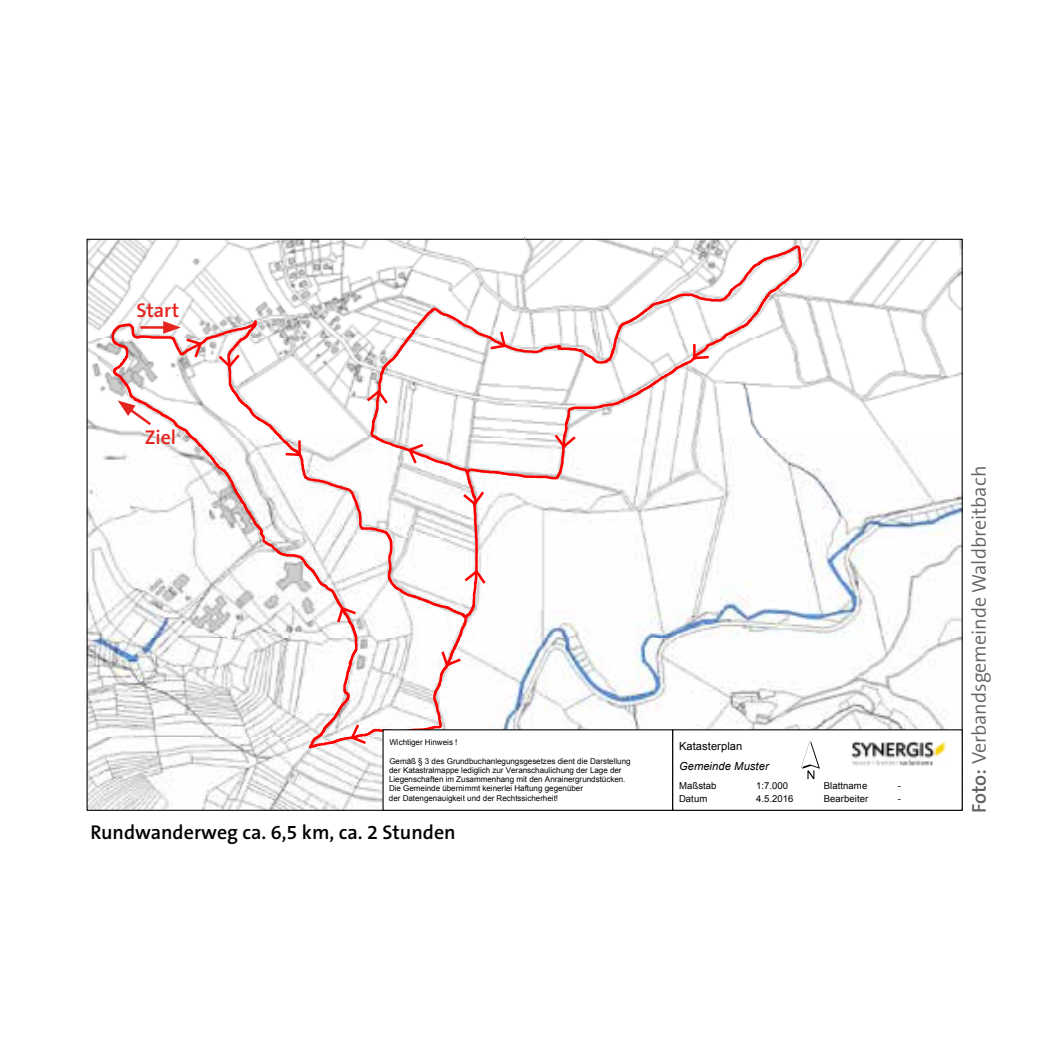
<style>
.page{position:relative;width:1049px;height:1049px;background:#fff}
.page>*{position:absolute;margin:0;border:0;box-sizing:border-box;transform-origin:0 0}
.t1{font:300 20px "The Sans B4";color:#646363}
.t2{font:600 20px "The Sans B6";color:#000}
.t3{font:600 20px "The Sans B6";color:#e5231f}
.t4{font:italic 11.25px "Arial";letter-spacing:.005em;color:#000}
.t5{font:11.25px "Arial";letter-spacing:.005em;color:#000}
.t6{font:9.5px "Arial";letter-spacing:.01em;color:#000}
.t7{font:8px/9.2px "Arial";letter-spacing:.005em;color:#000}
.s1{font-family:"The Sans B6";font-weight:600}
</style>
<div class="page">
<img style="left:89px;top:241px;width:872px;height:568px">
<div style="left:672px;top:729px;width:291px;height:82px;background:#fff;border:1px solid #000"></div>
<img style="left:851px;top:742px;width:95px;height:24px">
<div style="left:382px;top:729px;width:291px;height:82px;background:#fff;border:1px solid #000"></div>
<svg style="left:110px;top:237px;width:710px;height:542px"></svg>
<hr style="left:693px;top:344px;width:3px;height:15px;background:#f00">
<h1 class="t3" style="left:136px;top:299px;width:44px">Start</h1>
<h1 class="t3" style="left:145px;top:427px;width:33px">Ziel</h1>
<p class="t7" style="left:389px;top:738px;width:69px">Wichtiger Hinweis !</p>
<p class="t7" style="left:389px;top:756px;width:243px">Gemäß § 3 des Grundbuchanlegungsgesetzes dient die Darstellung der Katastralmappe lediglich zur Veranschaulichung der Lage der Liegenschaften im Zusammenhang mit den Anrainergrundstücken.<br>Die Gemeinde übernimmt keinerlei Haftung gegenüber<br>der Datengenauigkeit und der Rechtssicherheit!</p>
<h1 class="t2" style="left:90px;top:821px;width:367px">Rundwanderweg ca. 6,5 km, ca. 2 Stunden</h1>
<h2 class="t5" style="left:679px;top:739px;width:65px">Katasterplan</h2>
<p class="t6" style="left:679px;top:780px;width:39px">Maßstab</p>
<h2 class="t4" style="left:679px;top:758px;width:91px">Gemeinde Muster</h2>
<p class="t6" style="left:679px;top:792px;width:30px">Datum</p>
<p class="t6" style="left:824px;top:792px;width:46px">Bearbeiter</p>
<p class="t6" style="left:898px;top:792px;width:5px">-</p>
<p class="t6" style="left:756px;top:779px;width:33px">1:7.000</p>
<p class="t6" style="left:824px;top:780px;width:45px">Blattname</p>
<p class="t6" style="left:898px;top:780px;width:5px">-</p>
<p class="t6" style="left:756px;top:792px;width:39px">4.5.2016</p>
<h1 class="t1" style="left:968px;top:813px;width:348px;rotate:-90deg"><span class="s1">Foto:</span> Verbandsgemeinde Waldbreitbach</h1>
</div>
